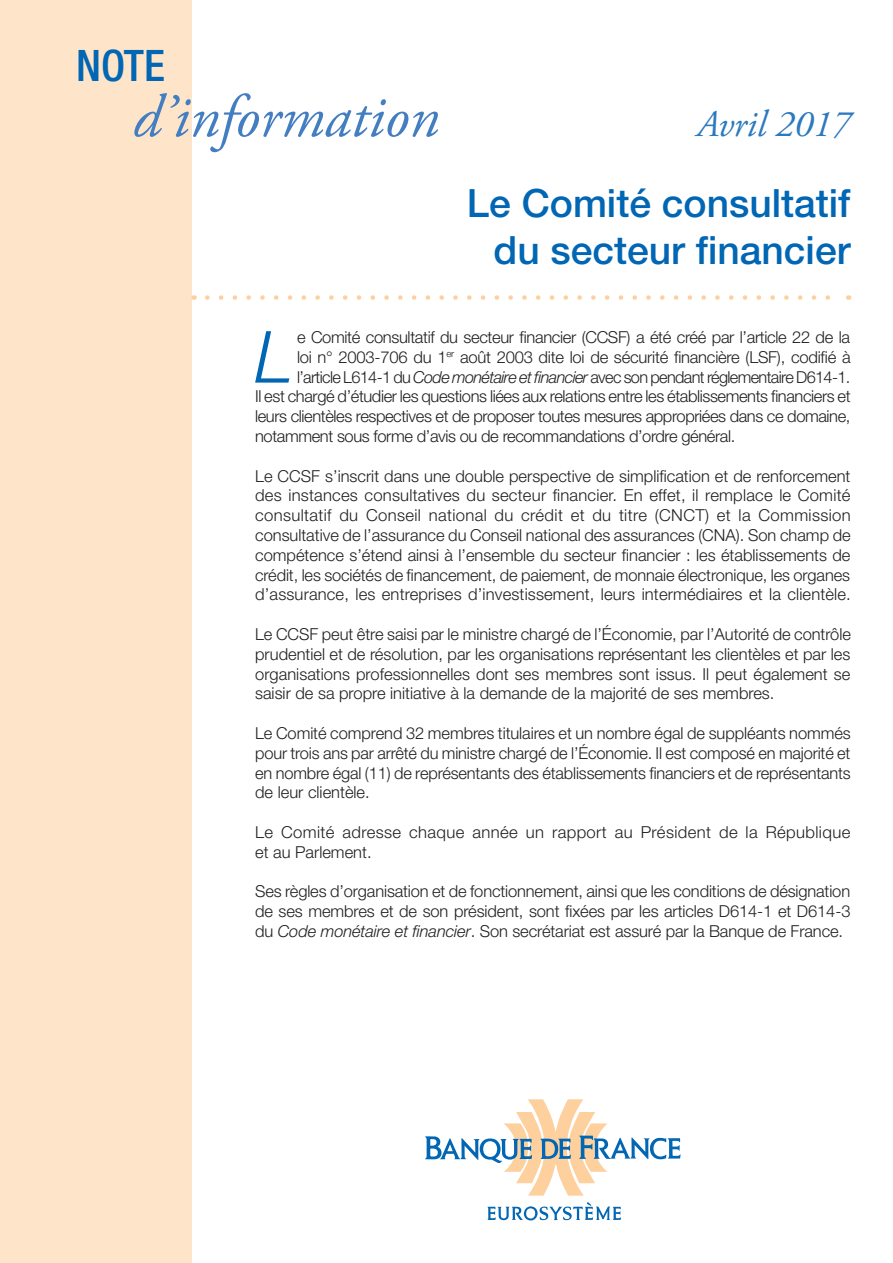
<style>
.page{position:relative;width:893px;height:1263px;background:#fff}
.page>*{position:absolute;margin:0;border:0;box-sizing:border-box;transform-origin:0 0}
.t1{font:italic 300 72px "Helvetica Neue LT Std";color:#0166b3}
.t2{font:italic 60px "Adobe Garamond Pro";color:#437ec1}
.t3{font:500 condensed 43.5px "Helvetica Neue LT Std";color:#0166b3}
.t4{font:500 39px/46.8px "Helvetica Neue LT Std";color:#0166b3;text-align:right}
.t5{font:italic 37.5px "Adobe Garamond Pro";color:#2b79be}
.t6{font:300 16.5px/19.8px "Helvetica Neue LT Std";letter-spacing:-.02em;color:#231f20;text-align:justify}
.t7{font:300 16.5px "Helvetica Neue LT Std";letter-spacing:-.04em;color:#231f20}
.t8{font:300 16.5px/19.8px "Helvetica Neue LT Std";letter-spacing:.025em;color:#231f20}
.s1{font-style:italic}
</style>
<div class="page">
<div style="left:0;top:0;width:191px;height:1263px;background:#fee5ca"></div>
<svg style="left:207px;top:295px;width:623px;height:5px"></svg>
<svg style="left:425px;top:1099px;width:255px;height:97px"></svg>
<svg style="left:487px;top:1202px;width:134px;height:18px"></svg>
<h3 class="t3" style="left:76px;top:39px;width:90px">NOTE</h3>
<h2 class="t2" style="left:133px;top:81px;width:308px">d’information</h2>
<h3 class="t5" style="left:697px;top:102px;width:155px">Avril 2017</h3>
<h3 class="t4" style="left:467px;top:179px;width:385px">Le Comité consultatif du secteur financier</h3>
<h1 class="t1" style="left:255px;top:314px;width:40px">L</h1>
<p class="t6" style="left:297px;top:327px;width:555px">e Comité consultatif du secteur financier (CCSF) a été créé par l’article 22 de la</p>
<p class="t6" style="left:297px;top:347px;width:555px">loi n° 2003-706 du 1<sup>er</sup> août 2003 dite loi de sécurité financière (LSF), codifié à</p>
<p class="t7" style="left:297px;top:367px;width:555px">l’article L614-1 du <span class="s1">Code monétaire et financier</span> avec son pendant réglementaire D614‑1.</p>
<p class="t6" style="left:255px;top:386px;width:597px">Il est chargé d’étudier les questions liées aux relations entre les établissements financiers et</p>
<p class="t6" style="left:255px;top:406px;width:597px">leurs clientèles respectives et de proposer toutes mesures appropriées dans ce domaine,</p>
<p class="t6" style="left:255px;top:426px;width:482px">notamment sous forme d’avis ou de recommandations d’ordre général.</p>
<p class="t6" style="left:255px;top:465px;width:597px">Le CCSF s’inscrit dans une double perspective de simplification et de renforcement des instances consultatives du secteur financier. En effet, il remplace le Comité consultatif du Conseil national du crédit et du titre (CNCT) et la Commission consultative de l’assurance du Conseil national des assurances (CNA). Son champ de compétence s’étend ainsi à l’ensemble du secteur financier : les établissements de crédit, les sociétés de financement, de paiement, de monnaie électronique, les organes d’assurance, les entreprises d’investissement, leurs intermédiaires et la clientèle.</p>
<p class="t6" style="left:255px;top:624px;width:597px">Le CCSF peut être saisi par le ministre chargé de l’Économie, par l’Autorité de contrôle prudentiel et de résolution, par les organisations représentant les clientèles et par les organisations professionnelles dont ses membres sont issus. Il peut également se saisir de sa propre initiative à la demande de la majorité de ses membres.</p>
<p class="t6" style="left:255px;top:723px;width:597px">Le Comité comprend 32 membres titulaires et un nombre égal de suppléants nommés pour trois ans par arrêté du ministre chargé de l’Économie. Il est composé en majorité et en nombre égal (11) de représentants des établissements financiers et de représentants de leur clientèle.</p>
<p class="t8" style="left:255px;top:822px;width:597px">Le Comité adresse chaque année un rapport au Président de la République et au Parlement.</p>
<p class="t6" style="left:255px;top:881px;width:597px">Ses règles d’organisation et de fonctionnement, ainsi que les conditions de désignation de ses membres et de son président, sont fixées par les articles D614‑1 et D614‑3 du <span class="s1">Code monétaire et financier</span>. Son secrétariat est assuré par la Banque de France.</p>
</div>
